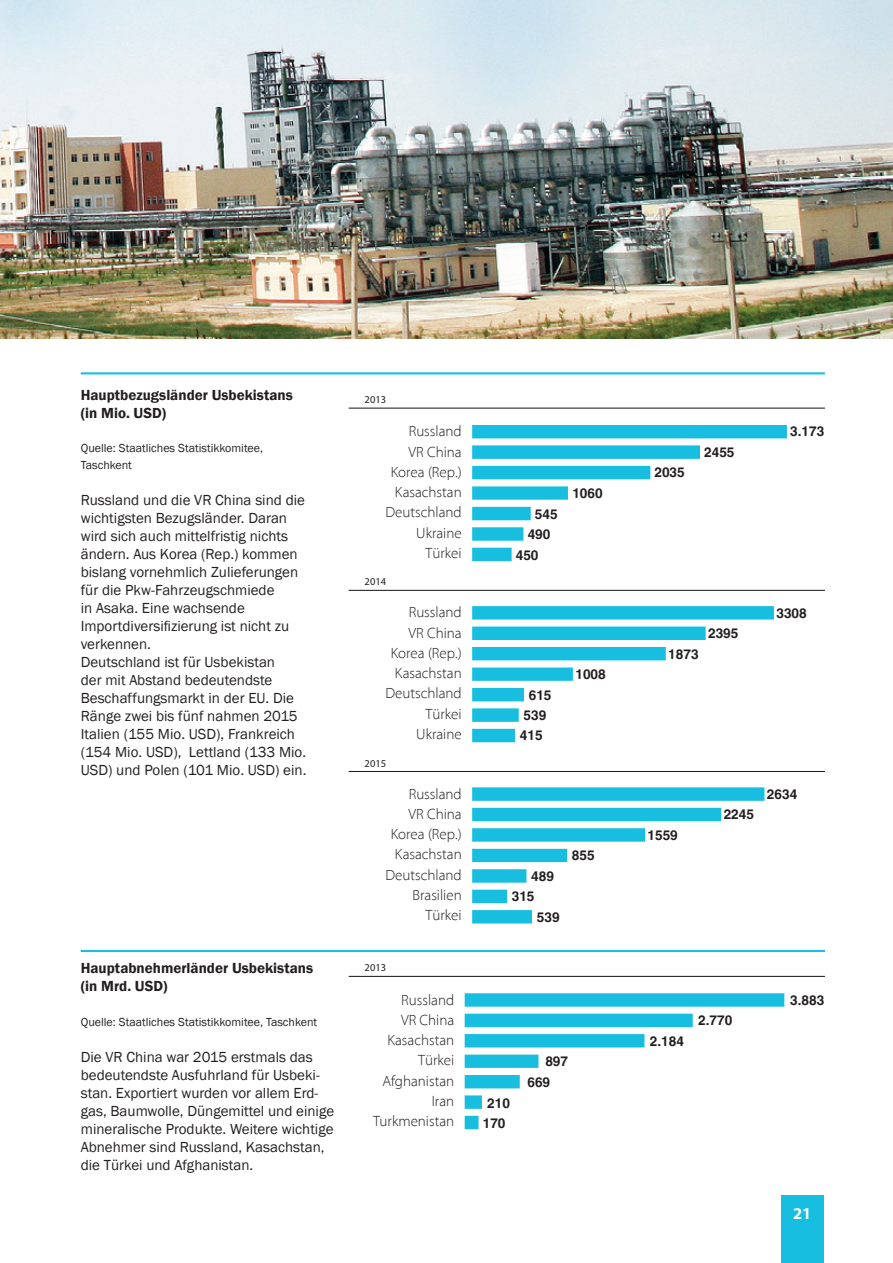
<style>
.page{position:relative;width:893px;height:1263px;background:#fff}
.page>*{position:absolute;margin:0;border:0;box-sizing:border-box;transform-origin:0 0}
.t1{font:700 16.5px "Myriad Pro";color:#fff}
.t2{font:15px/18px "Franklin Gothic";color:#231f20}
.t3{font:300 15px/20.2px "Myriad Pro";color:#231f20;text-align:right}
.t4{font:600 15px/18px "Franklin Gothic";color:#231f20}
.t5{font:700 13.5px/20.2px "K Helios";color:#231f20}
.t6{font:12px/16.5px "Franklin Gothic";color:#231f20}
.t7{font:10.5px "Myriad Pro";color:#231f20}
</style>
<div class="page">
<div style="left:781px;top:1195px;width:42px;height:68px;background:#18bedf"></div>
<img style="left:0;top:0;width:893px;height:338px">
<hr style="left:81px;top:372px;width:744px;height:2px;background:#18bedf">
<svg style="left:472px;top:606px;width:302px;height:136px"></svg>
<hr style="left:349px;top:590px;width:476px;height:1px;background:#231f20">
<svg style="left:472px;top:787px;width:292px;height:136px"></svg>
<hr style="left:349px;top:771px;width:476px;height:1px;background:#231f20">
<svg style="left:472px;top:425px;width:315px;height:136px"></svg>
<hr style="left:349px;top:408px;width:476px;height:1px;background:#231f20">
<hr style="left:81px;top:950px;width:744px;height:2px;background:#18bedf">
<svg style="left:465px;top:993px;width:319px;height:136px"></svg>
<hr style="left:349px;top:976px;width:476px;height:1px;background:#231f20">
<p class="t4" style="left:81px;top:386px;width:214px">Hauptbezugsländer Usbekistans (in Mio. USD)</p>
<p class="t6" style="left:81px;top:440px;width:184px">Quelle: Staatliches Statistikkomitee,<br>Taschkent</p>
<p class="t2" style="left:81px;top:491px;width:227px">Russland und die VR China sind die wichtigsten Bezugsländer. Daran wird sich auch mittelfristig nichts ändern. Aus Korea (Rep.) kommen bislang vornehmlich Zulieferungen für die Pkw-Fahrzeugschmiede<br>in Asaka. Eine wachsende<br>Importdiversifizierung ist nicht zu verkennen.<br>Deutschland ist für Usbekistan<br>der mit Abstand bedeutendste<br>Beschaffungsmarkt in der EU. Die<br>Ränge zwei bis fünf nahmen 2015<br>Italien (155 Mio. USD), Frankreich (154 Mio. USD), Lettland (133 Mio.<br>USD) und Polen (101 Mio. USD) ein.</p>
<p class="t4" style="left:81px;top:959px;width:234px">Hauptabnehmerländer Usbekistans (in Mrd. USD)</p>
<p class="t6" style="left:81px;top:1013px;width:238px">Quelle: Staatliches Statistikkomitee, Taschkent</p>
<p class="t2" style="left:81px;top:1048px;width:255px">Die VR China war 2015 erstmals das bedeutendste Ausfuhrland für Usbeki&shy;stan. Exportiert wurden vor allem Erd&shy;gas, Baumwolle, Düngemittel und einige mineralische Produkte. Weitere wichtige Abnehmer sind Russland, Kasachstan, die Türkei und Afghanistan.</p>
<p class="t7" style="left:365px;top:393px;width:23px">2013</p>
<p class="t3" style="left:386px;top:421px;width:78px">Russland<br>VR China<br>Korea (Rep.)<br>Kasachstan<br>Deutschland<br>Ukraine<br>Türkei</p>
<p class="t5" style="left:790px;top:421px;width:36px">3.173</p>
<p class="t5" style="left:704px;top:442px;width:32px">2455</p>
<p class="t5" style="left:654px;top:462px;width:32px">2035</p>
<p class="t5" style="left:572px;top:483px;width:32px">1060</p>
<p class="t5" style="left:535px;top:504px;width:24px">545</p>
<p class="t5" style="left:528px;top:524px;width:24px">490</p>
<p class="t5" style="left:516px;top:545px;width:24px">450</p>
<p class="t7" style="left:365px;top:575px;width:23px">2014</p>
<p class="t3" style="left:386px;top:602px;width:78px">Russland<br>VR China<br>Korea (Rep.)<br>Kasachstan<br>Deutschland<br>Türkei<br>Ukraine</p>
<p class="t7" style="left:365px;top:756px;width:23px">2015</p>
<p class="t3" style="left:386px;top:784px;width:78px">Russland<br>VR China<br>Korea (Rep.)<br>Kasachstan<br>Deutschland<br>Brasilien<br>Türkei</p>
<p class="t5" style="left:520px;top:685px;width:33px;text-indent:9px">615<br>539<br>415</p>
<p class="t5" style="left:575px;top:664px;width:32px">1008</p>
<p class="t5" style="left:512px;top:866px;width:44px;text-indent:19px">489<br>315</p>
<p class="t5" style="left:537px;top:907px;width:24px">539</p>
<p class="t5" style="left:572px;top:845px;width:24px">855</p>
<p class="t5" style="left:668px;top:644px;width:32px">1873</p>
<p class="t5" style="left:708px;top:623px;width:32px">2395</p>
<p class="t5" style="left:776px;top:603px;width:32px">3308</p>
<p class="t5" style="left:648px;top:825px;width:32px">1559</p>
<p class="t5" style="left:724px;top:804px;width:32px">2245</p>
<p class="t5" style="left:767px;top:784px;width:32px">2634</p>
<p class="t7" style="left:365px;top:961px;width:23px">2013</p>
<p class="t3" style="left:373px;top:990px;width:82px">Russland<br>VR China<br>Kasachstan<br>Türkei<br>Afghanistan<br>Iran<br>Turkmenistan</p>
<p class="t5" style="left:790px;top:990px;width:36px">3.883</p>
<p class="t5" style="left:698px;top:1010px;width:36px">2.770</p>
<p class="t5" style="left:650px;top:1031px;width:36px">2.184</p>
<p class="t5" style="left:527px;top:1051px;width:42px;line-height:20.7px;text-indent:18px">897<br>669</p>
<p class="t5" style="left:483px;top:1092px;width:29px;line-height:20.7px;text-align:center">210<br>170</p>
<p class="t1" style="left:793px;top:1203px;width:20px">21</p>
</div>
